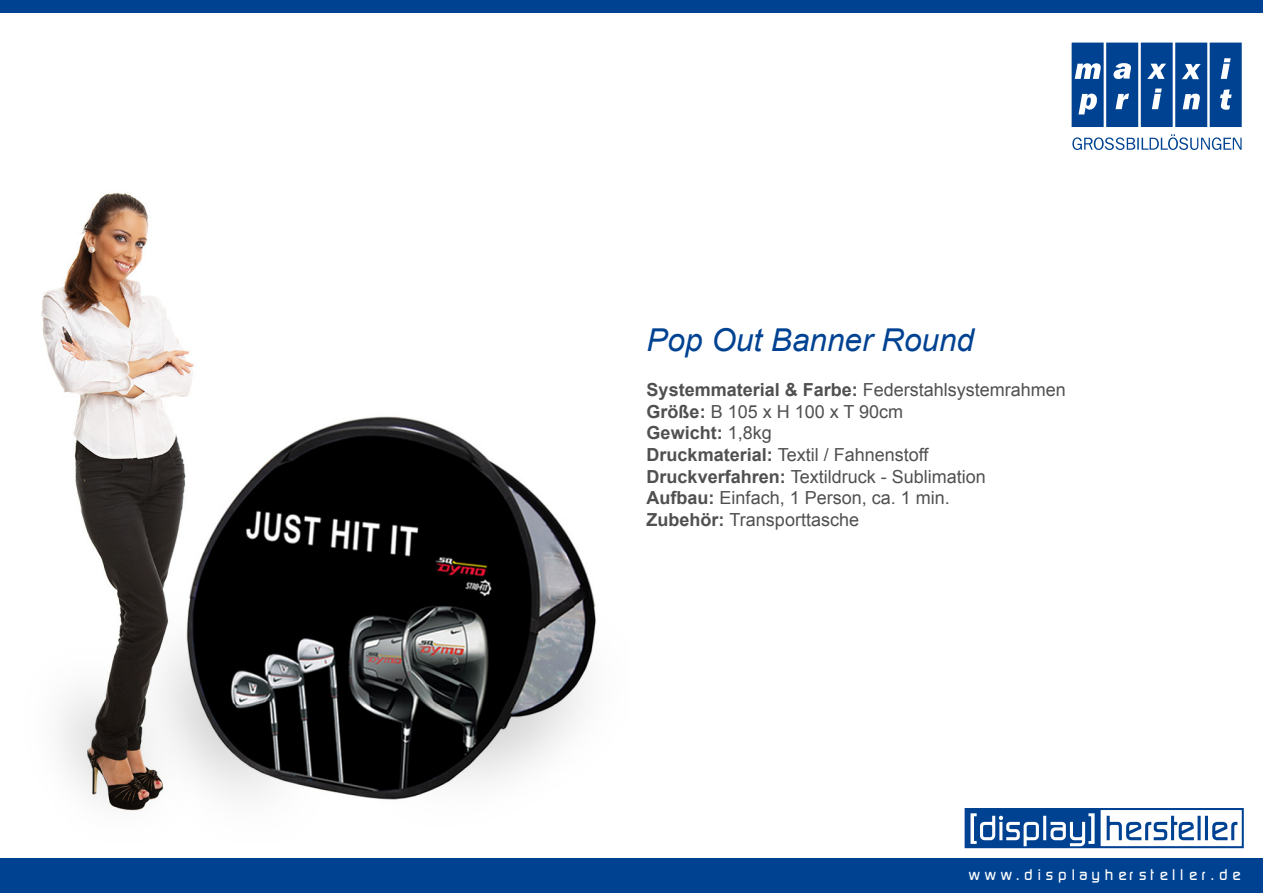
<style>
.page{position:relative;width:1263px;height:893px;background:#fff}
.page>*{position:absolute;margin:0;border:0;box-sizing:border-box;transform-origin:0 0}
.t1{font:italic 31.5px "Arial";color:#004292}
.t2{font:18px/21.6px "Arial";color:#505050}
.t3{font:500 15px "Dicot";letter-spacing:.33em;color:#fff}
.s1{font-weight:700}
</style>
<div class="page">
<div style="left:0;top:858px;width:1263px;height:35px;background:#004292"></div>
<div style="left:0;top:0;width:1263px;height:12px;background:#004292"></div>
<svg style="left:965px;top:808px;width:279px;height:40px"></svg>
<svg style="left:1071px;top:43px;width:171px;height:107px"></svg>
<img style="left:41px;top:192px;width:555px;height:621px">
<h1 class="t1" style="left:647px;top:319px;width:329px">Pop Out Banner Round</h1>
<p class="t2" style="left:647px;top:379px;width:421px"><span class="s1">Systemmaterial &amp; Farbe:</span> Federstahlsystemrahmen <span class="s1">Größe:</span> B 105 x H 100 x T 90cm<br><span class="s1">Gewicht:</span> 1,8kg<br><span class="s1">Druckmaterial:</span> Textil / Fahnenstoff <span class="s1">Druckverfahren:</span> Textildruck - Sublimation<br><span class="s1">Aufbau:</span> Einfach, 1 Person, ca. 1 min.<br><span class="s1">Zubehör:</span> Transporttasche</p>
<p class="t3" style="left:969px;top:866px;width:273px">www.displayhersteller.de</p>
</div>
